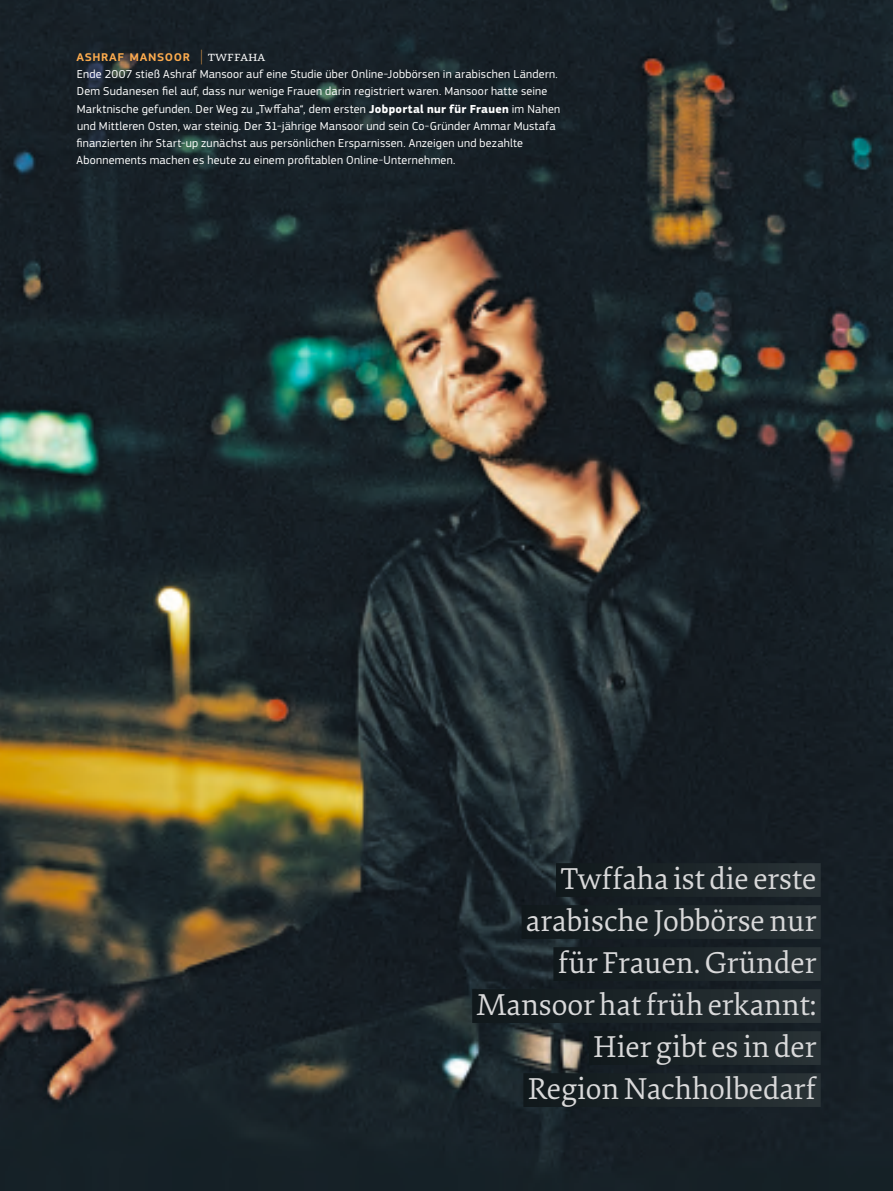
<style>
.page{position:relative;width:893px;height:1191px;background:#fff}
.page>*{position:absolute;margin:0;border:0;box-sizing:border-box;transform-origin:0 0}
.t1{font:31.5px/42px "Elena Trial";letter-spacing:-.005em;color:#d9d9da;text-align:right}
.t2{font:500 15px "PF Square Sans Pro";color:#feac4e}
.t3{font:14.25px "Elena Trial";letter-spacing:.01em;color:#fff}
.t4{font:12px/17.2px "PF Square Sans Pro";letter-spacing:.015em;color:#fff}
.s1{font-size:19.95px;color:#feac4e}
.s2{font-weight:700}
</style>
<div class="page">
<img style="left:0;top:0;width:892px;height:1190px">
<div style="left:556px;top:863px;width:265px;height:34px;background:linear-gradient(to right,#0f181b,#2a3337)"></div>
<div style="left:522px;top:905px;width:299px;height:34px;background:linear-gradient(to right,#0f181b,#2a3337)"></div>
<div style="left:553px;top:947px;width:268px;height:34px;background:linear-gradient(to right,#0f181b,#2a3337)"></div>
<div style="left:472px;top:989px;width:349px;height:34px;background:linear-gradient(to right,#0f181b,#2a3337)"></div>
<div style="left:589px;top:1031px;width:232px;height:34px;background:linear-gradient(to right,#0f181b,#2a3337)"></div>
<div style="left:523px;top:1073px;width:298px;height:34px;background:linear-gradient(to right,#0f181b,#2a3337)"></div>
<p class="t2" style="left:76px;top:47px;width:25px">ASHRAF</p>
<p class="t2" style="left:129px;top:47px;width:10px">MAN</p>
<p class="t2" style="left:157px;top:47px;width:17px">SOOR</p>
<p class="t3" style="left:201px;top:46px;width:66px"><span class="s1">|</span> TWFFAHA</p>
<p class="t4" style="left:76px;top:66px;width:485px">Ende 2007 stieß Ashraf Mansoor auf eine Studie über Online-Jobbörsen in arabischen Ländern.<br>Dem Sudanesen fiel auf, dass nur wenige Frauen darin registriert waren. Mansoor hatte seine Marktnische gefunden. Der Weg zu „Twffaha“, dem ersten <span class="s2">Jobportal nur für Frauen</span> im Nahen und Mittleren Osten, war steinig. Der 31-jährige Mansoor und sein Co-Gründer Ammar Mustafa finanzierten ihr Start-up zunächst aus persönlichen Ersparnissen. Anzeigen und bezahlte Abonnements machen es heute zu einem profitablen Online-Unternehmen.</p>
<h1 class="t1" style="left:477px;top:856px;width:341px">Twffaha ist die erste arabische Jobbörse nur<br>für Frauen. Gründer<br>Mansoor hat früh erkannt:<br>Hier gibt es in der<br>Region Nachholbedarf</h1>
</div>
